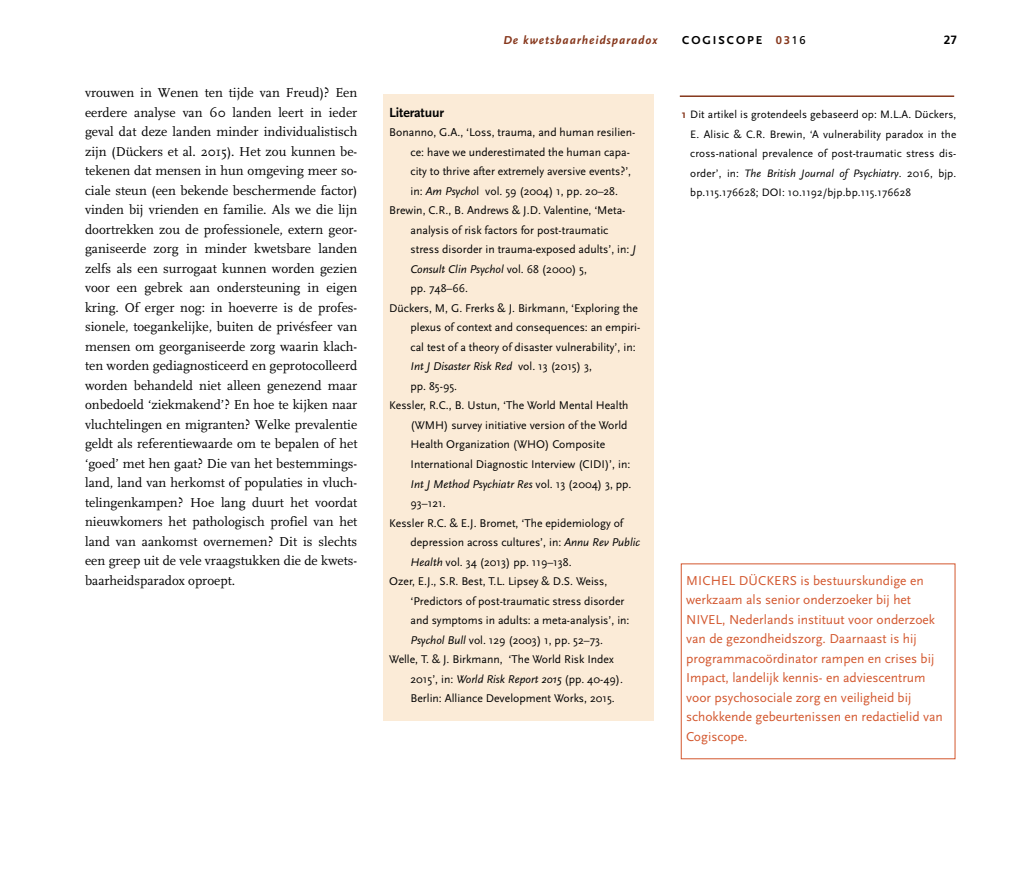
<style>
.page{position:relative;width:1021px;height:872px;background:#fff}
.page>*{position:absolute;margin:0;border:0;box-sizing:border-box;transform-origin:0 0}
.t1{font:700 13.8px "Scala Sans Pro";letter-spacing:-.01em;color:#000}
.t2{font:13.5px/19.5px "FF Scala";color:#000;text-align:justify}
.t3{font:13.5px/19.5px "Scala Sans Pro";color:#d3572e}
.t4{font:italic 700 12px "Scala Sans Pro";letter-spacing:.075em;color:#86371c}
.t5{font:700 12px "Scala Sans Pro";letter-spacing:.16em;color:#000}
.t6{font:700 12px "Frutiger LT Std";color:#000}
.t7{font:11.7px "Scala Sans Pro";color:#000}
.t8{font:italic 11.7px "Scala Sans Pro";color:#000}
.t9{font:11.25px/19.5px "Scala Sans Pro";letter-spacing:.01em;color:#000;text-align:justify}
.s1{font-family:"Frutiger LT Std";font-size:11.25px;color:#86371c}
.s2{font-family:"Frutiger LT Std";font-weight:400;font-size:11.25px}
.s3{font-style:italic}
.s4{font-style:normal}
.s5{font-weight:700;color:#86371c}
</style>
<div class="page">
<div style="left:384px;top:94px;width:270px;height:627px;background:#fbebd7"></div>
<hr style="left:679px;top:95px;width:275px;height:2px;background:#86371c">
<p class="t2" style="left:85px;top:83px;width:274px">vrouwen in Wenen ten tijde van Freud)? Een eerdere analyse van 60 landen leert in ieder geval dat deze landen minder individualistisch zijn (Dückers et al. 2015). Het zou kunnen be&shy;tekenen dat mensen in hun omgeving meer so&shy;ciale steun (een bekende beschermende factor) vinden bij vrienden en familie. Als we die lijn doortrekken zou de professionele, extern geor&shy;ganiseerde zorg in minder kwetsbare landen zelfs als een surrogaat kunnen worden gezien voor een gebrek aan ondersteuning in eigen kring. Of erger nog: in hoeverre is de profes&shy;sionele, toegankelijke, buiten de privésfeer van mensen om georganiseerde zorg waarin klach&shy;ten worden gediagnosticeerd en geprotocolleerd worden behandeld niet alleen genezend maar onbedoeld ‘ziekmakend’? En hoe te kijken naar vluchtelingen en migranten? Welke prevalentie geldt als referentiewaarde om te bepalen of het ‘goed’ met hen gaat? Die van het bestemmings&shy;land, land van herkomst of populaties in vluch&shy;telingenkampen? Hoe lang duurt het voordat nieuwkomers het pathologisch profiel van het land van aankomst overnemen? Dit is slechts een greep uit de vele vraagstukken die de kwets&shy;baarheidsparadox oproept.</p>
<p class="t4" style="left:503px;top:32px;width:155px">De kwetsbaarheidsparadox</p>
<p class="t5" style="left:682px;top:33px;width:125px">cogiscope <span class="s1">03</span><span class="s2">16</span></p>
<p class="t6" style="left:943px;top:32px;width:15px">27</p>
<p class="t1" style="left:389px;top:104px;width:56px">Literatuur</p>
<p class="t7" style="left:389px;top:126px;width:247px">Bonanno, G.A., ‘Loss, trauma, and human resilien-</p>
<p class="t7" style="left:410px;top:145px;width:221px">ce: have we underestimated the human capa-</p>
<p class="t7" style="left:410px;top:165px;width:222px">city to thrive after extremely aversive events?’,</p>
<p class="t7" style="left:410px;top:184px;width:209px">in: <span class="s3">Am Psycho</span>l vol. 59 (2004) 1, pp. 20–28.</p>
<p class="t7" style="left:389px;top:204px;width:238px">Brewin, C.R., B. Andrews &amp; J.D. Valentine, ‘Meta-</p>
<p class="t7" style="left:410px;top:223px;width:199px">analysis of risk factors for post-traumatic</p>
<p class="t7" style="left:410px;top:243px;width:227px">stress disorder in trauma-exposed adults’, in: <span class="s3">J</span></p>
<p class="t8" style="left:410px;top:262px;width:178px">Consult Clin Psychol <span class="s4">vol. 68 (2000) 5,</span></p>
<p class="t7" style="left:410px;top:282px;width:59px">pp. 748–66.</p>
<p class="t7" style="left:389px;top:301px;width:250px">Dückers, M, G. Frerks &amp; J. Birkmann, ‘Exploring the</p>
<p class="t7" style="left:410px;top:321px;width:231px">plexus of context and consequences: an empiri-</p>
<p class="t7" style="left:410px;top:340px;width:227px">cal test of a theory of disaster vulnerability’, in:</p>
<p class="t8" style="left:410px;top:360px;width:183px">Int J Disaster Risk Red <span class="s4">vol. 13 (2015) 3,</span></p>
<p class="t7" style="left:410px;top:379px;width:48px">pp. 85-95.</p>
<p class="t7" style="left:389px;top:399px;width:241px">Kessler, R.C., B. U stun, ‘The World Mental Health</p>
<p class="t7" style="left:410px;top:418px;width:218px">(WMH) survey initiative version of the World</p>
<p class="t7" style="left:410px;top:438px;width:196px">Health Organization (WHO) Composite</p>
<p class="t7" style="left:410px;top:457px;width:221px">International Diagnostic Interview (CIDI)’, in:</p>
<p class="t8" style="left:410px;top:477px;width:222px">Int J Method Psychiatr Res <span class="s4">vol. 13 (2004) 3, pp.</span></p>
<p class="t7" style="left:410px;top:496px;width:37px">93–121.</p>
<p class="t7" style="left:389px;top:516px;width:235px">Kessler R.C. &amp; E.J. Bromet, ‘The epidemiology of</p>
<p class="t7" style="left:410px;top:535px;width:231px">depression across cultures’, in: <span class="s3">Annu Rev Public</span></p>
<p class="t7" style="left:410px;top:555px;width:163px"><span class="s3">Health</span> vol. 34 (2013) pp. 119–138.</p>
<p class="t7" style="left:389px;top:574px;width:219px">Ozer, E.J., S.R. Best, T.L. Lipsey &amp; D.S. Weiss,</p>
<p class="t7" style="left:410px;top:594px;width:215px">‘Predictors of post-traumatic stress disorder</p>
<p class="t7" style="left:410px;top:613px;width:220px">and symptoms in adults: a meta-analysis’, in:</p>
<p class="t7" style="left:410px;top:633px;width:194px"><span class="s3">Psychol Bull</span> vol. 129 (2003) 1, pp. 52–73.</p>
<p class="t7" style="left:389px;top:652px;width:226px">Welle, T. &amp; J. Birkmann, ‘The World Risk Index</p>
<p class="t7" style="left:410px;top:672px;width:214px">2015’, in: <span class="s3">World Risk Report 2015</span> (pp. 40-49).</p>
<p class="t7" style="left:410px;top:691px;width:206px">Berlin: Alliance Development Works, 2015.</p>
<p class="t9" style="left:690px;top:105px;width:267px;text-indent:-9px"><span class="s5">1</span> Dit artikel is grotendeels gebaseerd op: M.L.A. Dückers, E. Alisic &amp; C.R. Brewin, ‘A vulnerability paradox in the cross-national prevalence of post-traumatic stress dis&shy;order’, in: <span class="s3">The British Journal of Psychiatry</span>. 2016, bjp. bp.115.176628; DOI: 10.1192/bjp.bp.115.176628</p>
<p class="t3" style="left:686px;top:571px;width:21px">Michel</p>
<p class="t3" style="left:738px;top:571px;width:28px">Dückers</p>
<p class="t3" style="left:686px;top:571px;width:258px;text-indent:114px">is bestuurskundige en werkzaam als senior onderzoeker bij het NIVEL, Nederlands instituut voor onderzoek van de gezondheidszorg. Daarnaast is hij programmacoördinator rampen en crises bij Impact, landelijk kennis- en adviescentrum voor psychosociale zorg en veiligheid bij schokkende gebeurtenissen en redactielid van Cogiscope.</p>
</div>
